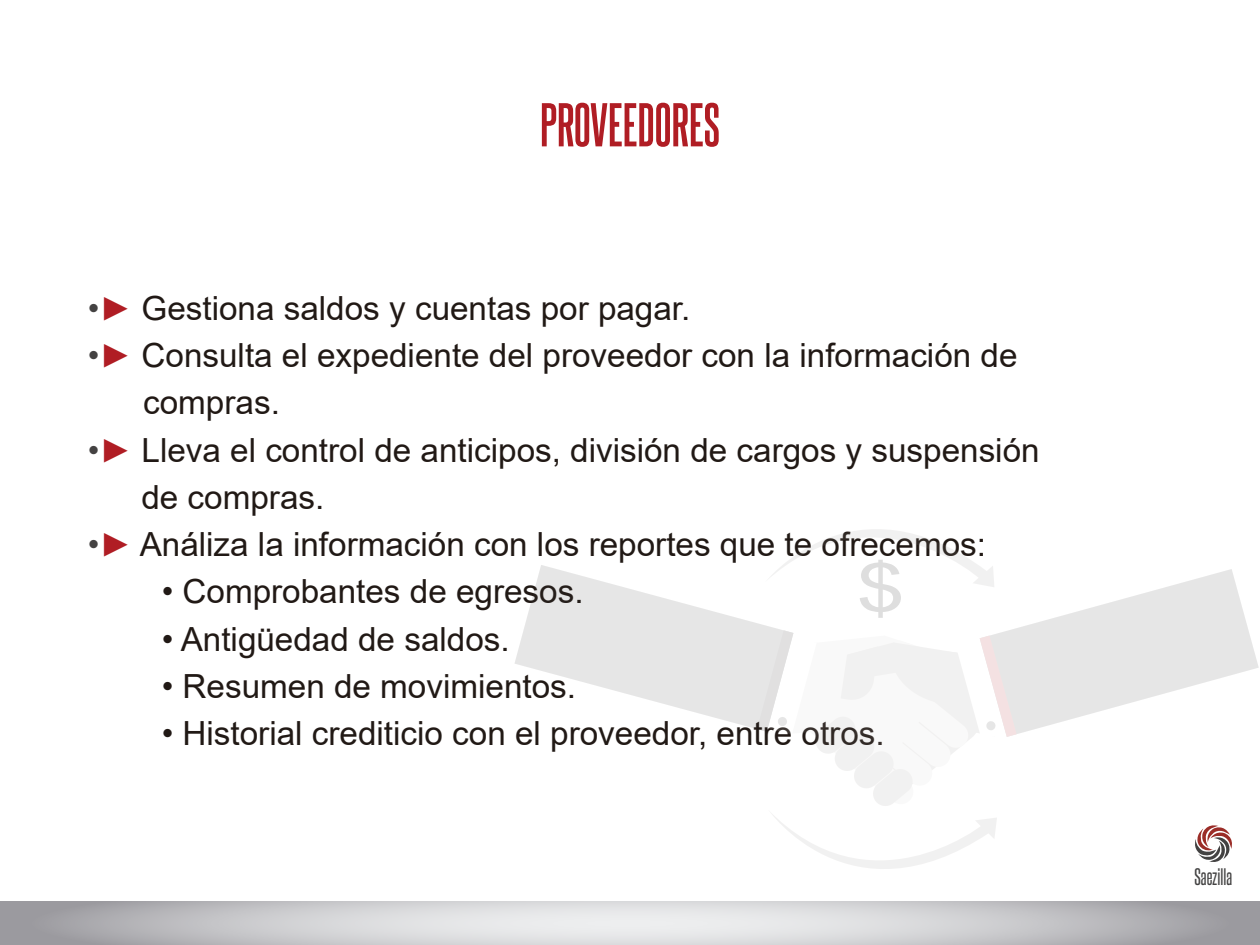
<style>
.page{position:relative;width:1260px;height:945px;background:#fff}
.page>*{position:absolute;margin:0;border:0;box-sizing:border-box;transform-origin:0 0}
.t1{font:700 52.5px "Steelfish Rg";color:#b01d24}
.t2{font:33.25px/47.2px "Arial";color:#211915}
.t3{font:20.65px "Steelfish Rg";color:#434242}
.s1{color:#444242}
.s2{color:#b01d24}
</style>
<div class="page">
<svg style="left:0;top:901px;width:1260px;height:44px"></svg>
<svg style="left:515px;top:529px;width:744px;height:340px"></svg>
<h1 class="t1" style="left:540px;top:87px;width:182px">PROVEEDORES</h1>
<p class="t2" style="left:88px;top:284px;width:604px"><span class="s1">•</span><span class="s2">►</span> Gestiona saldos y cuentas por pagar.</p>
<p class="t2" style="left:143px;top:332px;width:876px;text-indent:-55px"><span class="s1">•</span><span class="s2">►</span> Consulta el expediente del proveedor con la información de compras.</p>
<p class="t2" style="left:141px;top:426px;width:900px;text-indent:-54px"><span class="s1">•</span><span class="s2">►</span> Lleva el control de anticipos, división de cargos y suspensión de compras.</p>
<p class="t2" style="left:88px;top:521px;width:900px"><span class="s1">•</span><span class="s2">►</span> Análiza la información con los reportes que te ofrecemos:</p>
<p class="t2" style="left:162px;top:568px;width:423px">• Comprobantes de egresos.</p>
<p class="t2" style="left:162px;top:615px;width:350px">• Antigüedad de saldos.</p>
<p class="t2" style="left:162px;top:662px;width:416px">• Resumen de movimientos.</p>
<p class="t2" style="left:162px;top:710px;width:725px">• Historial crediticio con el proveedor, entre otros.</p>
<p class="t3" style="left:1195px;top:862px;width:39px">Saezilla</p>
</div>
